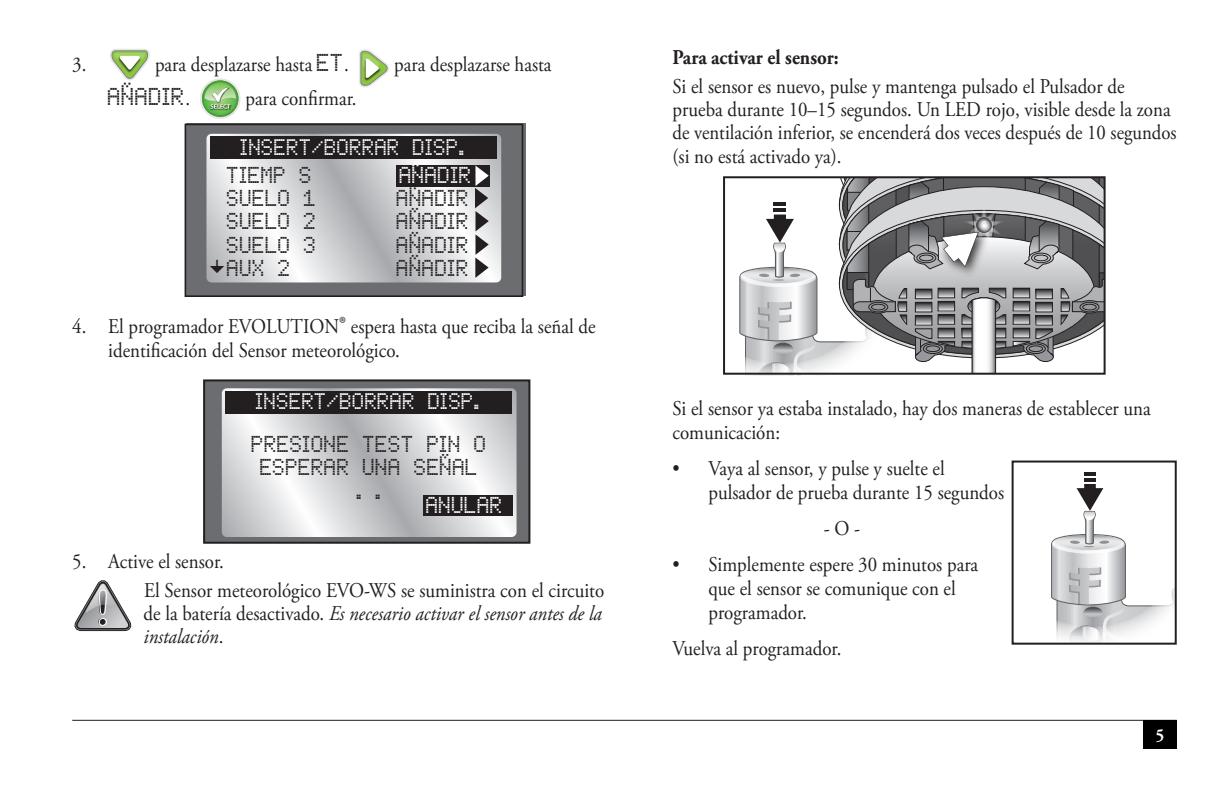
<style>
.page{position:relative;width:1225px;height:793px;background:#fff}
.page>*{position:absolute;margin:0;border:0;box-sizing:border-box;transform-origin:0 0}
.t1{font:47.8px "Arial Rounded MT Bold";color:#231f20}
.t2{font:21px/24px "Adobe Garamond Pro";color:#231f20;scale:.9 1}
.t3{font:700 21px "Adobe Garamond Pro";color:#231f20;scale:.9 1}
.t4{font:21px "LED Board 7";color:#231f20;scale:.9 1}
.t5{font:19.8px/23.4px "LED Board 7";color:#231f20;scale:.9 1}
.t6{font:19.8px "LED Board 7";color:#fff;scale:.9 1}
.t7{font:19.4px "LED Board 7";color:#fff;scale:.9 1}
.t8{font:700 18px "Adobe Garamond Pro";color:#fff;scale:.9 1}
.s1{font-family:"LED Board 7"}
.s2{font-family:"Adobe Garamond Pro"}
.s3{font-size:24px}
.s4{font-style:italic}
</style>
<div class="page">
<hr style="left:72px;top:719px;width:1104px;height:1px;background:#231f20">
<div style="left:1143px;top:719px;width:33px;height:29px;background:#000"></div>
<svg style="left:110px;top:49px;width:40px;height:31px"></svg>
<svg style="left:359px;top:49px;width:30px;height:39px"></svg>
<svg style="left:200px;top:78px;width:40px;height:41px"></svg>
<svg style="left:202px;top:80px;width:36px;height:37px"></svg>
<div style="left:202px;top:80px;width:36px;height:37px;border:2px solid #52973c;border-radius:50%"></div>
<img style="left:210px;top:109px;width:22px;height:2px">
<svg style="left:205px;top:83px;width:31px;height:26px"></svg>
<svg style="left:74px;top:580px;width:58px;height:52px"></svg>
<svg style="left:187px;top:124px;width:338px;height:172px;background:#6d6e71"></svg>
<svg style="left:206px;top:134px;width:295px;height:148px"></svg>
<div style="left:210px;top:136px;width:287px;height:23px;background:#231f20"></div>
<div style="left:184px;top:124px;width:339px;height:173px;border:2px solid #231f20"></div>
<div style="left:396px;top:165px;width:94px;height:21px;background:#231f20"></div>
<svg style="left:475px;top:165px;width:14px;height:113px"></svg>
<div style="left:206px;top:382px;width:321px;height:158px;background:#6c6d70"></div>
<svg style="left:222px;top:388px;width:294px;height:149px"></svg>
<div style="left:203px;top:379px;width:327px;height:164px;border:2px solid #231f20"></div>
<div style="left:225px;top:391px;width:287px;height:22px;background:#231f20"></div>
<div style="left:423px;top:495px;width:89px;height:20px;background:#231f20"></div>
<svg style="left:736px;top:179px;width:368px;height:196px"></svg>
<div style="left:723px;top:176px;width:382px;height:198px;border:2px solid #231f20"></div>
<svg style="left:1051px;top:472px;width:122px;height:169px"></svg>
<div style="left:1011px;top:460px;width:165px;height:184px;border:2px solid #231f20"></div>
<svg style="left:210px;top:260px;width:14px;height:13px"></svg>
<p class="t2" style="left:72px;top:53px;width:17px">3.</p>
<p class="t2" style="left:155px;top:53px;width:217px">para desplazarse hasta <span class="s1">ET</span>.</p>
<p class="t2" style="left:394px;top:53px;width:176px">para desplazarse hasta</p>
<p class="t4" style="left:108px;top:83px;width:92px">AÑADIR<span class="s2">.</span></p>
<p class="t2" style="left:246px;top:87px;width:125px">para confirmar.</p>
<p class="t7" style="left:241px;top:135px;width:251px">INSERT/BORRAR DISP.</p>
<p class="t6" style="left:400px;top:162px;width:82px">AÑADIR</p>
<p class="t5" style="left:227px;top:163px;width:101px">TIEMP S<br>SUELO 1</p>
<p class="t5" style="left:397px;top:186px;width:82px">AÑADIR</p>
<p class="t5" style="left:227px;top:209px;width:101px">SUELO 2</p>
<p class="t5" style="left:397px;top:209px;width:82px">AÑADIR</p>
<p class="t5" style="left:227px;top:233px;width:101px">SUELO 3</p>
<p class="t5" style="left:397px;top:233px;width:82px">AÑADIR</p>
<p class="t5" style="left:227px;top:256px;width:73px">AUX 2</p>
<p class="t5" style="left:397px;top:256px;width:82px">AÑADIR</p>
<p class="t2" style="left:108px;top:315px;width:543px;text-indent:-36px">4. El programador EVOLUTION<span class="s3">®</span> espera hasta que reciba la señal de identificación del Sensor meteorológico.</p>
<p class="t7" style="left:256px;top:389px;width:251px">INSERT/BORRAR DISP.</p>
<p class="t5" style="left:252px;top:432px;width:263px;text-align:center">PRESIONE TEST PIN O<br>ESPERAR UNA SEÑAL<br>. .</p>
<p class="t6" style="left:426px;top:492px;width:87px">ANULAR</p>
<p class="t2" style="left:72px;top:550px;width:170px">5. Active el sensor.</p>
<h1 class="t1" style="left:95px;top:579px;width:17px">!</h1>
<p class="t2" style="left:143px;top:579px;width:513px;line-height:23px;text-align:justify">El Sensor meteorológico EVO-WS se suministra con el circuito de la batería desactivado. <span class="s4">Es necesario activar el sensor antes de la instalación</span>.</p>
<p class="t3" style="left:672px;top:45px;width:186px">Para activar el sensor:</p>
<p class="t2" style="left:672px;top:75px;width:561px;line-height:23.4px">Si el sensor es nuevo, pulse y mantenga pulsado el Pulsador de prueba durante 10–15 segundos. Un LED rojo, visible desde la zona de ventilación inferior, se encenderá dos veces después de 10 segundos (si no está activado ya).</p>
<p class="t2" style="left:672px;top:397px;width:533px">Si el sensor ya estaba instalado, hay dos maneras de establecer una comunicación:</p>
<p class="t2" style="left:708px;top:457px;width:330px;text-indent:-36px">• Vaya al sensor, y pulse y suelte el pulsador de prueba durante 15 segundos</p>
<p class="t2" style="left:823px;top:517px;width:42px">- O -</p>
<p class="t2" style="left:708px;top:553px;width:301px;text-indent:-36px">• Simplemente espere 30 minutos para que el sensor se comunique con el programador.</p>
<p class="t2" style="left:672px;top:637px;width:189px">Vuelva al programador.</p>
<p class="t8" style="left:1155px;top:724px;width:11px">5</p>
</div>
